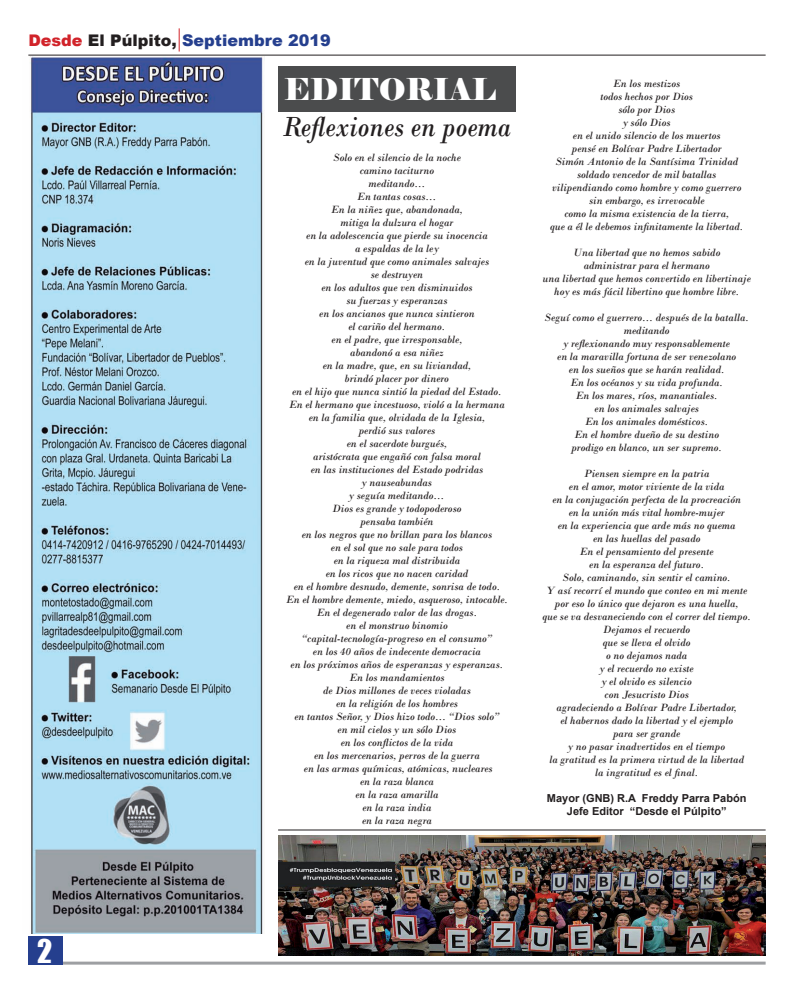
<style>
.page{position:relative;width:794px;height:993px;background:#fff}
.page>*{position:absolute;margin:0;border:0;box-sizing:border-box;transform-origin:0 0}
.t1{font:30px "Elephant";color:#fff}
.t2{font:30px "Impact";color:#fff}
.t3{font:italic 29px "Bodoni";color:#231f20;scale:.93 1}
.t4{font:900 16px "Arial";color:#253f8e}
.t5{font:italic 11px/13px "Bodoni";color:#231f20;text-align:center}
.t6{font:700 11px/12.8px "Arial";color:#231f20;text-align:center}
.s1{color:#d1232a}
.s2{color:#231f20}
</style>
<div class="page">
<hr style="left:28px;top:55px;width:737px;height:1px;background:#231f20">
<svg style="left:179px;top:28px;width:1px;height:23px"></svg>
<hr style="left:28px;top:961px;width:737px;height:3px;background:#9d9fa2">
<div style="left:28px;top:935px;width:35px;height:29px;background:#253f8e"></div>
<div style="left:278px;top:66px;width:237px;height:45px;background:#4b4c4d"></div>
<img style="left:30px;top:57px;width:235px;height:876px">
<img style="left:278px;top:835px;width:487px;height:120px">
<hr style="left:278px;top:829px;width:487px;height:1px;background:#231f20">
<h3 class="t4" style="left:28px;top:29px;width:304px"><span class="s1">Desde</span> <span class="s2">El Púlpito,</span> Septiembre 2019</h3>
<h1 class="t1" style="left:284px;top:70px;width:214px">EDITORIAL</h1>
<h2 class="t3" style="left:283px;top:109px;width:247px">Reflexiones en poema</h2>
<p class="t5" style="left:286px;top:150px;width:223px">Solo en el silencio de la noche<br>camino taciturno<br>meditando…<br>En tantas cosas…<br>En la niñez que, abandonada,<br>mitiga la dulzura el hogar<br>en la adolescencia que pierde su inocencia<br>a espaldas de la ley<br>en la juventud que como animales salvajes<br>se destruyen<br>en los adultos que ven disminuidos<br>su fuerzas y esperanzas<br>en los ancianos que nunca sintieron<br>el cariño del hermano.<br>en el padre, que irresponsable,<br>abandonó a esa niñez<br>en la madre, que, en su liviandad,<br>brindó placer por dinero<br>en el hijo que nunca sintió la piedad del Estado.<br>En el hermano que incestuoso, violó a la hermana en la familia que, olvidada de la Iglesia,<br>perdió sus valores<br>en el sacerdote burgués,<br>aristócrata que engañó con falsa moral<br>en las instituciones del Estado podridas<br>y nauseabundas<br>y seguía meditando…<br>Dios es grande y todopoderoso<br>pensaba también<br>en los negros que no brillan para los blancos<br>en el sol que no sale para todos<br>en la riqueza mal distribuida<br>en los ricos que no nacen caridad<br>en el hombre desnudo, demente, sonrisa de todo.<br>En el hombre demente, miedo, asqueroso, intocable.<br>En el degenerado valor de las drogas.<br>en el monstruo binomio “capital-tecnología-progreso en el consumo”<br>en los 40 años de indecente democracia<br>en los próximos años de esperanzas y esperanzas.<br>En los mandamientos<br>de Dios millones de veces violadas<br>en la religión de los hombres<br>en tantos Señor, y Dios hizo todo… “Dios solo”<br>en mil cielos y un sólo Dios<br>en los conflictos de la vida<br>en los mercenarios, perros de la guerra<br>en las armas químicas, atómicas, nucleares<br>en la raza blanca<br>en la raza amarilla<br>en la raza india<br>en la raza negra</p>
<p class="t5" style="left:550px;top:77px;width:195px">En los mestizos<br>todos hechos por Dios<br>sólo por Dios<br>y sólo Dios<br>en el unido silencio de los muertos<br>pensé en Bolívar Padre Libertador<br>Simón Antonio de la Santísima Trinidad soldado vencedor de mil batallas vilipendiando como hombre y como guerrero sin embargo, es irrevocable<br>como la misma existencia de la tierra,<br>que a él le debemos infinitamente la libertad.</p>
<p class="t5" style="left:542px;top:246px;width:210px">Una libertad que no hemos sabido<br>administrar para el hermano<br>una libertad que hemos convertido en libertinaje hoy es más fácil libertino que hombre libre.</p>
<p class="t5" style="left:544px;top:311px;width:206px">Seguí como el guerrero… después de la batalla. meditando<br>y reflexionando muy responsablemente<br>en la maravilla fortuna de ser venezolano<br>en los sueños que se harán realidad.<br>En los océanos y su vida profunda.<br>En los mares, ríos, manantiales.<br>en los animales salvajes<br>En los animales domésticos.<br>En el hombre dueño de su destino<br>prodigo en blanco, un ser supremo.</p>
<p class="t5" style="left:542px;top:467px;width:210px">Piensen siempre en la patria<br>en el amor, motor viviente de la vida<br>en la conjugación perfecta de la procreación<br>en la unión más vital hombre-mujer<br>en la experiencia que arde más no quema<br>en las huellas del pasado<br>En el pensamiento del presente<br>en la esperanza del futuro.<br>Solo, caminando, sin sentir el camino.<br>Y así recorrí el mundo que conteo en mi mente por eso lo único que dejaron es una huella,<br>que se va desvaneciendo con el correr del tiempo.<br>Dejamos el recuerdo<br>que se lleva el olvido<br>o no dejamos nada<br>y el recuerdo no existe<br>y el olvido es silencio<br>con Jesucristo Dios<br>agradeciendo a Bolívar Padre Libertador,<br>el habernos dado la libertad y el ejemplo<br>para ser grande<br>y no pasar inadvertidos en el tiempo<br>la gratitud es la primera virtud de la libertad<br>la ingratitud es el final.</p>
<p class="t6" style="left:547px;top:791px;width:201px">Mayor (GNB) R.A Freddy Parra Pabón<br>Jefe Editor “Desde el Púlpito”</p>
<h1 class="t2" style="left:37px;top:927px;width:17px">2</h1>
</div>
